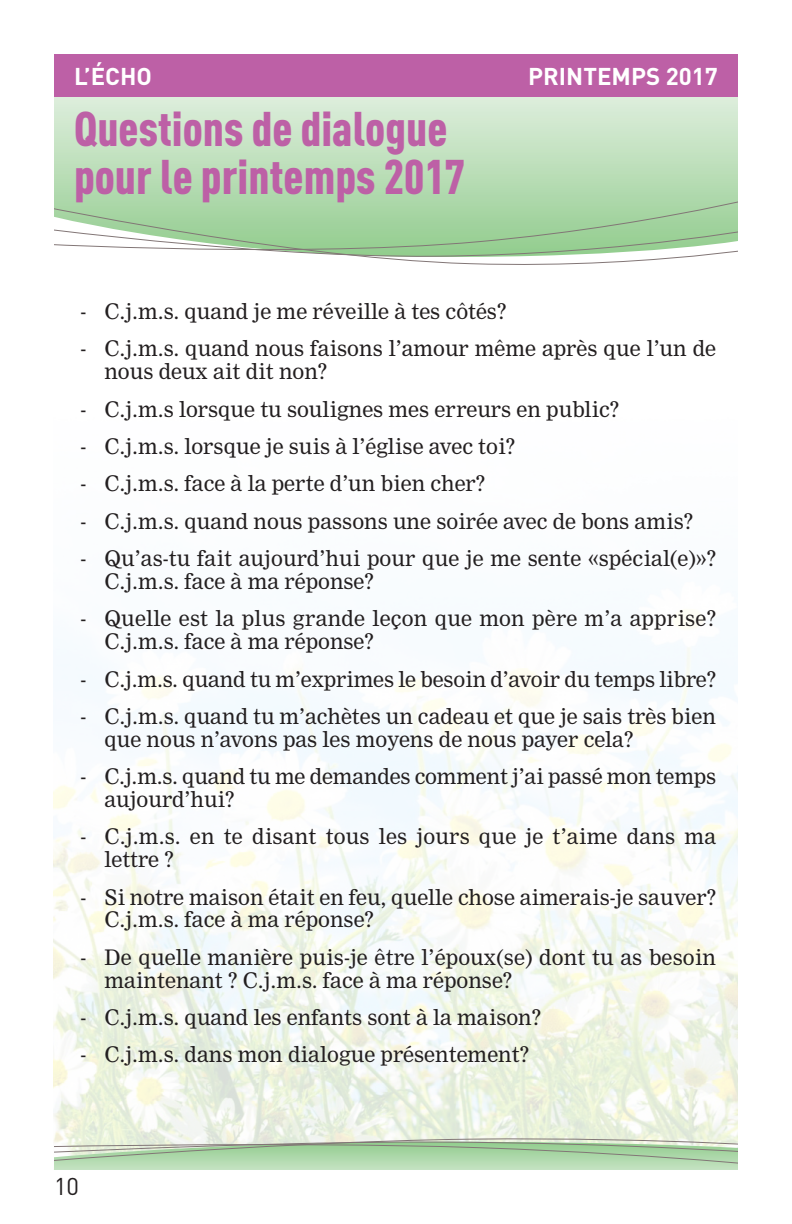
<style>
.page{position:relative;width:792px;height:1224px;background:#fff}
.page>*{position:absolute;margin:0;border:0;box-sizing:border-box;transform-origin:0 0}
.t1{font:900 48px/48px "DIN Cond";color:#bd60a6}
.t2{font:700 24px "DIN";color:#fff}
.t3{font:24px "DIN";color:#231f20}
.t4{font:21px/22.8px "Nimrod";color:#231f20}
</style>
<div class="page">
<img style="left:54px;top:610px;width:684px;height:527px">
<svg style="left:54px;top:1137px;width:684px;height:33px;background:#b7d5b2"></svg>
<svg style="left:54px;top:97px;width:684px;height:84px;background:#cae4c7"></svg>
<svg style="left:411px;top:261px;width:226px;height:4px"></svg>
<svg style="left:54px;top:181px;width:684px;height:80px;background:#b2d8af"></svg>
<div style="left:54px;top:54px;width:684px;height:43px;background:#bd60a6"></div>
<p class="t2" style="left:74px;top:62px;width:80px">L’ÉCHO</p>
<p class="t2" style="left:528px;top:62px;width:191px">PRINTEMPS 2017</p>
<h1 class="t1" style="left:74px;top:109px;width:393px">Questions de dialogue pour le printemps 2017</h1>
<p class="t4" style="left:80px;top:301px;width:428px">- C.j.m.s. quand je me réveille à tes côtés?</p>
<p class="t4" style="left:104px;top:339px;width:613px;text-indent:-24px">- C.j.m.s. quand nous faisons l’amour même après que l’un de nous deux ait dit non?</p>
<p class="t4" style="left:80px;top:399px;width:540px">- C.j.m.s lorsque tu soulignes mes erreurs en public?</p>
<p class="t4" style="left:80px;top:436px;width:436px">- C.j.m.s. lorsque je suis à l’église avec toi?</p>
<p class="t4" style="left:80px;top:474px;width:406px">- C.j.m.s. face à la perte d’un bien cher?</p>
<p class="t4" style="left:80px;top:511px;width:614px">- C.j.m.s. quand nous passons une soirée avec de bons amis?</p>
<p class="t4" style="left:104px;top:549px;width:613px;text-indent:-24px">- Qu’as-tu fait aujourd’hui pour que je me sente «spécial(e)»?<br>C.j.m.s. face à ma réponse?</p>
<p class="t4" style="left:104px;top:609px;width:613px;text-indent:-24px">- Quelle est la plus grande leçon que mon père m’a apprise?<br>C.j.m.s. face à ma réponse?</p>
<p class="t4" style="left:80px;top:669px;width:637px">- C.j.m.s. quand tu m’exprimes le besoin d’avoir du temps libre?</p>
<p class="t4" style="left:104px;top:706px;width:613px;text-indent:-24px">- C.j.m.s. quand tu m’achètes un cadeau et que je sais très bien que nous n’avons pas les moyens de nous payer cela?</p>
<p class="t4" style="left:104px;top:767px;width:613px;text-indent:-24px">- C.j.m.s. quand tu me demandes comment j’ai passé mon temps aujourd’hui?</p>
<p class="t4" style="left:104px;top:827px;width:613px;text-indent:-24px">- C.j.m.s. en te disant tous les jours que je t’aime dans ma lettre ?</p>
<p class="t4" style="left:104px;top:887px;width:613px;text-indent:-24px">- Si notre maison était en feu, quelle chose aimerais-je sauver?<br>C.j.m.s. face à ma réponse?</p>
<p class="t4" style="left:104px;top:947px;width:613px;text-indent:-24px">- De quelle manière puis-je être l’époux(se) dont tu as besoin maintenant ? C.j.m.s. face à ma réponse?</p>
<p class="t4" style="left:80px;top:1007px;width:462px">- C.j.m.s. quand les enfants sont à la maison?</p>
<p class="t4" style="left:80px;top:1045px;width:450px">- C.j.m.s. dans mon dialogue présentement?</p>
<p class="t3" style="left:54px;top:1172px;width:27px">10</p>
</div>
